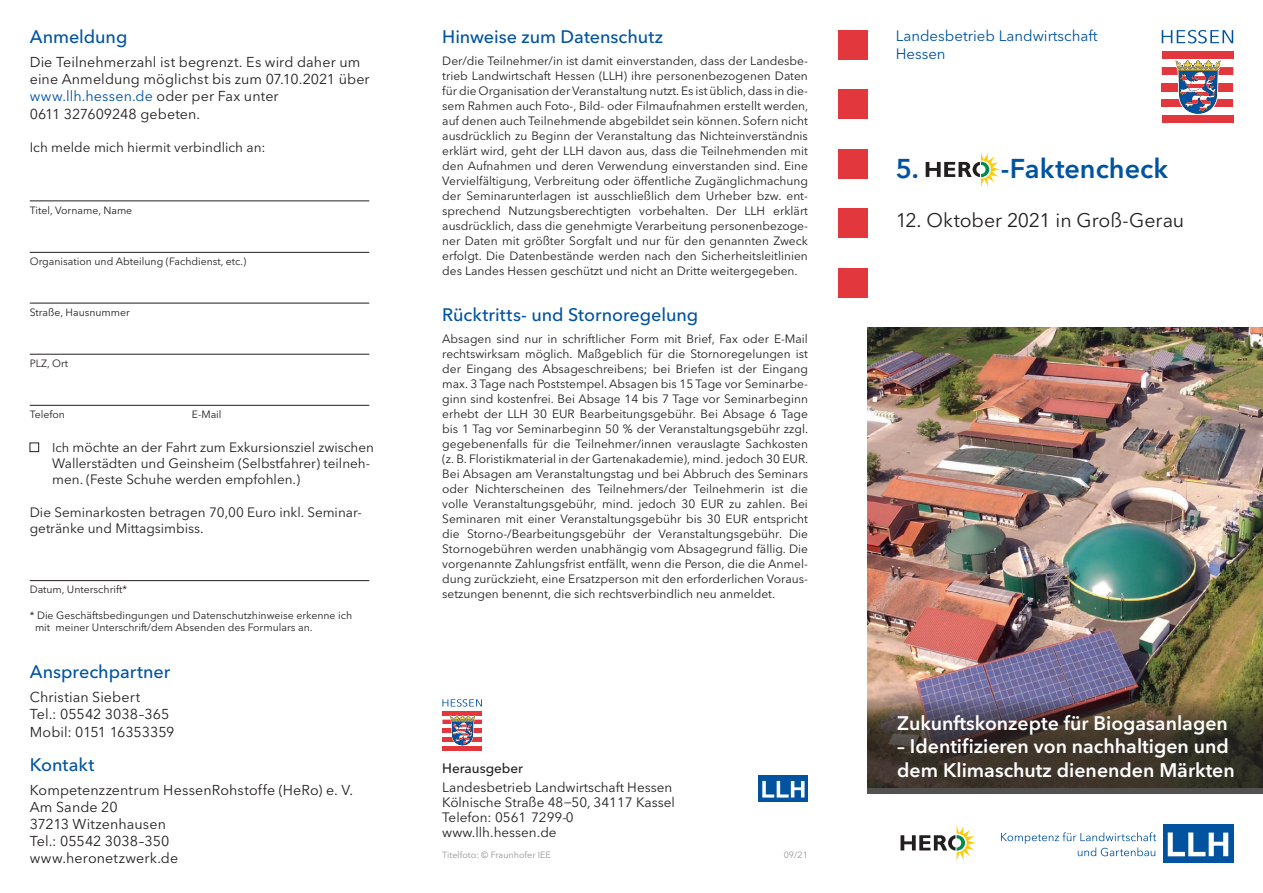
<style>
.page{position:relative;width:1263px;height:893px;background:#fff}
.page>*{position:absolute;margin:0;border:0;box-sizing:border-box;transform-origin:0 0}
.t1{font:600 27px "Avenir Next LT Pro";color:#0153a0}
.t2{font:600 19.5px/23.4px "Avenir Next LT Pro";color:#fff}
.t3{font:19.5px "Avenir Next LT Pro";letter-spacing:-.005em;color:#231f20}
.t4{font:500 18px "Avenir Next LT Pro";color:#0153a0}
.t5{font:15px/18px "Avenir Next LT Pro";color:#0153a0}
.t6{font:14.25px/17.1px "Avenir Next LT Pro";letter-spacing:.005em;color:#231f20}
.t7{font:13.5px/16.2px "Avenir Next LT Pro";color:#231f20}
.t8{font:500 13.5px "Avenir Next LT Pro";color:#231f20}
.t9{font:12px/15px "Avenir Next LT Pro";color:#231f20;text-align:justify}
.t10{font:10.5px/12.6px "Avenir Next LT Pro";color:#231f20}
.t11{font:9px "Avenir Next LT Pro";color:#939598}
.s1{color:#0153a0}
.s2{font-size:12.75px}
</style>
<div class="page">
<img style="left:867px;top:327px;width:396px;height:370px">
<svg style="left:926px;top:152px;width:75px;height:35px"></svg>
<div style="left:1163px;top:825px;width:70px;height:38px;background:#0153a0"></div>
<svg style="left:1168px;top:832px;width:60px;height:24px"></svg>
<svg style="left:1001px;top:832px;width:155px;height:24px"></svg>
<div style="left:1162px;top:51px;width:71px;height:8px;background:#e1373d"></div>
<div style="left:1162px;top:67px;width:71px;height:8px;background:#e1373d"></div>
<div style="left:1162px;top:83px;width:71px;height:8px;background:#e1373d"></div>
<div style="left:1162px;top:99px;width:71px;height:8px;background:#e1373d"></div>
<div style="left:1162px;top:115px;width:71px;height:8px;background:#e1373d"></div>
<svg style="left:1174px;top:60px;width:48px;height:54px"></svg>
<svg style="left:1162px;top:30px;width:71px;height:13px"></svg>
<div style="left:838px;top:268px;width:29px;height:30px;background:#e1373d"></div>
<div style="left:838px;top:30px;width:29px;height:30px;background:#e1373d"></div>
<div style="left:838px;top:89px;width:29px;height:30px;background:#e1373d"></div>
<div style="left:838px;top:149px;width:29px;height:30px;background:#e1373d"></div>
<div style="left:838px;top:208px;width:29px;height:30px;background:#e1373d"></div>
<svg style="left:900px;top:825px;width:76px;height:36px"></svg>
<hr style="left:30px;top:201px;width:339px;height:1px;background:#231f20">
<hr style="left:30px;top:252px;width:339px;height:1px;background:#231f20">
<hr style="left:30px;top:303px;width:339px;height:1px;background:#231f20">
<hr style="left:30px;top:354px;width:339px;height:1px;background:#231f20">
<hr style="left:30px;top:405px;width:339px;height:1px;background:#231f20">
<div style="left:30px;top:443px;width:9px;height:9px;border:1px solid #231f20"></div>
<hr style="left:30px;top:580px;width:339px;height:1px;background:#231f20">
<hr style="left:442px;top:711px;width:40px;height:4px;background:#e1373d">
<hr style="left:442px;top:720px;width:40px;height:4px;background:#e1373d">
<div style="left:442px;top:728px;width:40px;height:5px;background:#e1373d"></div>
<hr style="left:442px;top:737px;width:40px;height:4px;background:#e1373d">
<hr style="left:442px;top:746px;width:40px;height:4px;background:#e1373d">
<svg style="left:449px;top:715px;width:26px;height:31px"></svg>
<svg style="left:442px;top:699px;width:40px;height:8px"></svg>
<div style="left:759px;top:775px;width:49px;height:27px;background:#0153a0"></div>
<svg style="left:762px;top:781px;width:42px;height:17px"></svg>
<svg style="left:867px;top:697px;width:396px;height:97px;background:#473d36"></svg>
<h3 class="t4" style="left:30px;top:26px;width:99px">Anmeldung</h3>
<p class="t6" style="left:30px;top:53px;width:341px">Die Teilnehmerzahl ist begrenzt. Es wird daher um eine Anmeldung möglichst bis zum 07.10.2021 über <span class="s1">www.llh.hessen.de</span> oder per Fax unter<br>0611 327609248 gebeten.</p>
<p class="t7" style="left:30px;top:140px;width:237px">Ich melde mich hiermit verbindlich an:</p>
<p class="t10" style="left:30px;top:204px;width:104px">Titel, Vorname, Name</p>
<p class="t10" style="left:30px;top:255px;width:218px">Organisation und Abteilung (Fachdienst, etc.)</p>
<p class="t10" style="left:30px;top:306px;width:102px">Straße, Hausnummer</p>
<p class="t10" style="left:30px;top:357px;width:40px">PLZ, Ort</p>
<p class="t10" style="left:30px;top:408px;width:37px">Telefon</p>
<p class="t10" style="left:192px;top:408px;width:31px">E-Mail</p>
<p class="t7" style="left:52px;top:439px;width:323px"><span class="s2">Ich</span> möchte an der Fahrt zum Exkursionsziel zwischen<br>Wallerstädten und Geinsheim (Selbstfahrer) teilneh&shy;men. (Feste Schuhe werden empfohlen.)</p>
<p class="t7" style="left:30px;top:504px;width:332px">Die Seminarkosten betragen 70,00 Euro inkl. Seminar&shy;getränke und Mittagsimbiss.</p>
<p class="t10" style="left:30px;top:583px;width:99px">Datum, Unterschrift*</p>
<p class="t10" style="left:35px;top:609px;width:319px;text-indent:-5px">* Die Geschäftsbedingungen und Datenschutzhinweise erkenne ich mit meiner Unterschrift/dem Absenden des Formulars an.</p>
<h3 class="t4" style="left:30px;top:661px;width:142px">Ansprechpartner</h3>
<p class="t6" style="left:30px;top:688px;width:146px;line-height:17.5px">Christian Siebert<br>Tel.: 05542 3038–365<br>Mobil: 0151 16353359</p>
<h3 class="t4" style="left:30px;top:754px;width:66px">Kontakt</h3>
<p class="t6" style="left:30px;top:781px;width:325px">Kompetenzzentrum HessenRohstoffe (HeRo) e. V.<br>Am Sande 20<br>37213 Witzenhausen<br>Tel.: 05542 3038–350<br>www.heronetzwerk.de</p>
<h3 class="t4" style="left:442px;top:26px;width:222px">Hinweise zum Datenschutz</h3>
<p class="t9" style="left:442px;top:53px;width:368px">Der/die Teilnehmer/in ist damit einverstanden, dass der Landesbe&shy;trieb Landwirtschaft Hessen (LLH) ihre personenbezogenen Daten für die Organisation der Veranstaltung nutzt. Es ist üblich, dass in die&shy;sem Rahmen auch Foto-, Bild- oder Filmaufnahmen erstellt werden, auf denen auch Teilnehmende abgebildet sein können. Sofern nicht ausdrücklich zu Beginn der Veranstaltung das Nichteinverständnis erklärt wird, geht der LLH davon aus, dass die Teilnehmenden mit den Aufnahmen und deren Verwendung einverstanden sind. Eine Vervielfältigung, Verbreitung oder öffentliche Zugänglichmachung der Seminarunterlagen ist ausschließlich dem Urheber bzw. ent&shy;sprechend Nutzungsberechtigten vorbehalten. Der LLH erklärt ausdrücklich, dass die genehmigte Verarbeitung personenbezoge&shy;ner Daten mit größter Sorgfalt und nur für den genannten Zweck erfolgt. Die Datenbestände werden nach den Sicherheitsleitlinien des Landes Hessen geschützt und nicht an Dritte weitergegeben.</p>
<h3 class="t4" style="left:442px;top:304px;width:257px">Rücktritts- und Stornoregelung</h3>
<p class="t9" style="left:442px;top:331px;width:368px">Absagen sind nur in schriftlicher Form mit Brief, Fax oder E-Mail rechtswirksam möglich. Maßgeblich für die Stornoregelungen ist der Eingang des Absageschreibens; bei Briefen ist der Eingang max. 3 Tage nach Poststempel. Absagen bis 15 Tage vor Seminarbe&shy;ginn sind kostenfrei. Bei Absage 14 bis 7 Tage vor Seminarbeginn erhebt der LLH 30 EUR Bearbeitungsgebühr. Bei Absage 6 Tage bis 1 Tag vor Seminarbeginn 50 % der Veranstaltungsgebühr zzgl. gegebenenfalls für die Teilnehmer/innen verauslagte Sachkosten (z. B. Floristikmaterial in der Gartenakademie), mind. jedoch 30 EUR.<br>Bei Absagen am Veranstaltungstag und bei Abbruch des Seminars oder Nichterscheinen des Teilnehmers/der Teilnehmerin ist die volle Veranstaltungsgebühr, mind. jedoch 30 EUR zu zahlen. Bei Seminaren mit einer Veranstaltungsgebühr bis 30 EUR entspricht die Storno-/Bearbeitungsgebühr der Veranstaltungsgebühr. Die Stornogebühren werden unabhängig vom Absagegrund fällig. Die vorgenannte Zahlungsfrist entfällt, wenn die Person, die die Anmel&shy;dung zurückzieht, eine Ersatzperson mit den erforderlichen Voraus&shy;setzungen benennt, die sich rechtsverbindlich neu anmeldet.</p>
<p class="t8" style="left:442px;top:760px;width:82px">Herausgeber</p>
<p class="t7" style="left:442px;top:780px;width:234px;line-height:15px">Landesbetrieb Landwirtschaft Hessen<br>Kölnische Straße 48−50, 34117 Kassel<br>Telefon: 0561 7299-0 www.llh.hessen.de</p>
<p class="t11" style="left:442px;top:850px;width:110px">Titelfoto: © Fraunhofer IEE</p>
<p class="t11" style="left:784px;top:850px;width:26px">09/21</p>
<p class="t5" style="left:896px;top:27px;width:203px">Landesbetrieb Landwirtschaft<br>Hessen</p>
<h1 class="t1" style="left:896px;top:152px;width:25px">5.</h1>
<h1 class="t1" style="left:1001px;top:152px;width:169px">-Faktencheck</h1>
<h2 class="t3" style="left:896px;top:209px;width:290px">12. Oktober 2021 in Groß-Gerau</h2>
<h2 class="t2" style="left:897px;top:711px;width:332px">Zukunftskonzepte für Biogasanlagen</h2>
<h2 class="t2" style="left:897px;top:734px;width:339px">– Identifizieren von nachhaltigen und dem Klimaschutz dienenden Märkten</h2>
</div>
